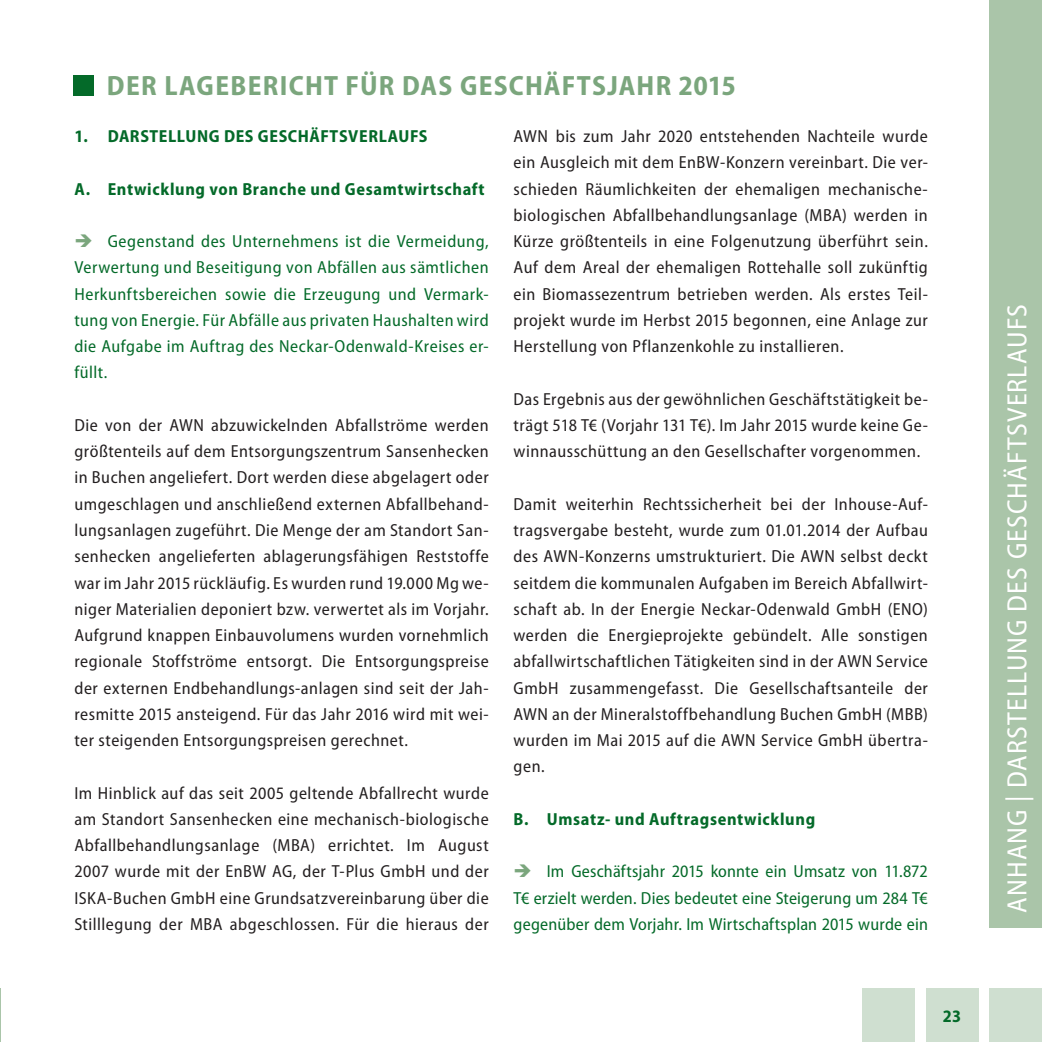
<style>
.page{position:relative;width:1042px;height:1042px;background:#fff}
.page>*{position:absolute;margin:0;border:0;box-sizing:border-box;transform-origin:0 0}
.t1{font:semi-condensed 28px "Myriad Pro";letter-spacing:.04em;color:#fff}
.t2{font:700 semi-condensed 28px "Myriad Pro";letter-spacing:.045em;color:#7ba67d}
.t3{font:semi-condensed 17.5px/26.2px "Myriad Pro";letter-spacing:.03em;color:#231f20;text-align:justify}
.t4{font:semi-condensed 17.5px/26.2px "Myriad Pro";letter-spacing:.02em;color:#046a29;text-align:justify}
.t5{font:700 semi-condensed 17.5px "Myriad Pro";letter-spacing:.035em;color:#046a29}
.s1{color:#7ba67d}
</style>
<div class="page">
<div style="left:990px;top:0;width:52px;height:928px;background:#aac5a9"></div>
<div style="left:926px;top:988px;width:52px;height:54px;background:#cfdfd0"></div>
<div style="left:863px;top:988px;width:52px;height:54px;background:#cfdfd0"></div>
<div style="left:989px;top:988px;width:53px;height:54px;background:#cfdfd0"></div>
<hr style="left:0;top:988px;width:1px;height:54px;background:#aac5a9">
<div style="left:73px;top:75px;width:21px;height:21px;background:#046a29"></div>
<h1 class="t2" style="left:107px;top:70px;width:630px">DER LAGEBERICHT FÜR DAS GESCHÄFTSJAHR 2015</h1>
<p class="t5" style="left:74px;top:126px;width:355px">1. DARSTELLUNG DES GESCHÄFTSVERLAUFS</p>
<p class="t5" style="left:74px;top:179px;width:412px">A. Entwicklung von Branche und Gesamtwirtschaft</p>
<p class="t4" style="left:74px;top:228px;width:416px"><span class="s1">➔</span> Gegenstand des Unternehmens ist die Vermeidung, Verwertung und Beseitigung von Abfällen aus sämtlichen Herkunftsbereichen sowie die Erzeugung und Vermark&shy;tung von Energie. Für Abfälle aus privaten Haushalten wird die Aufgabe im Auftrag des Neckar-Odenwald-Kreises er&shy;füllt.</p>
<p class="t3" style="left:74px;top:412px;width:416px">Die von der AWN abzuwickelnden Abfallströme werden größtenteils auf dem Entsorgungszentrum Sansenhecken in Buchen angeliefert. Dort werden diese abgelagert oder umgeschlagen und anschließend externen Abfallbehand&shy;lungsanlagen zugeführt. Die Menge der am Standort San&shy;senhecken angelieferten ablagerungsfähigen Reststoffe war im Jahr 2015 rückläufig. Es wurden rund 19.000 Mg we&shy;niger Materialien deponiert bzw. verwertet als im Vorjahr.<br>Aufgrund knappen Einbauvolumens wurden vornehmlich regionale Stoffströme entsorgt. Die Entsorgungspreise der externen Endbehandlungs-anlagen sind seit der Jah&shy;resmitte 2015 ansteigend. Für das Jahr 2016 wird mit wei&shy;ter steigenden Entsorgungspreisen gerechnet.</p>
<p class="t3" style="left:74px;top:780px;width:416px">Im Hinblick auf das seit 2005 geltende Abfallrecht wurde am Standort Sansenhecken eine mechanisch-biologische Abfallbehandlungsanlage (MBA) errichtet. Im August 2007 wurde mit der EnBW AG, der T-Plus GmbH und der ISKA-Buchen GmbH eine Grundsatzverein barung über die Stilllegung der MBA abgeschlossen. Für die hieraus der</p>
<p class="t3" style="left:513px;top:123px;width:416px">AWN bis zum Jahr 2020 entstehenden Nachteile wurde ein Ausgleich mit dem EnBW-Konzern vereinbart. Die ver&shy;schieden Räumlichkeiten der ehemaligen mechanische&shy;biologischen Abfallbehandlungsanlage (MBA) werden in Kürze größtenteils in eine Folgenutzung überführt sein.<br>Auf dem Areal der ehemaligen Rottehalle soll zukünftig ein Biomassezentrum betrieben werden. Als erstes Teil&shy;projekt wurde im Herbst 2015 begonnen, eine Anlage zur Herstellung von Pflanzenkohle zu installieren.</p>
<p class="t3" style="left:513px;top:386px;width:416px">Das Ergebnis aus der gewöhnlichen Geschäftstätigkeit be&shy;trägt 518 T€ (Vorjahr 131 T€). Im Jahr 2015 wurde keine Ge&shy;winnausschüttung an den Gesellschafter vorgenommen.</p>
<p class="t3" style="left:513px;top:491px;width:416px">Damit weiterhin Rechtssicherheit bei der Inhouse-Auf&shy;tragsvergabe besteht, wurde zum 01.01.2014 der Aufbau des AWN-Konzerns umstrukturiert. Die AWN selbst deckt seitdem die kommunalen Aufgaben im Bereich Abfallwirt&shy;schaft ab. In der Energie Neckar-Odenwald GmbH (ENO) werden die Energieprojekte gebündelt. Alle sonstigen abfallwirtschaftlichen Tätigkeiten sind in der AWN Service GmbH zusammengefasst. Die Gesellschaftsanteile der AWN an der Mineralstoffbehandlung Buchen GmbH (MBB) wurden im Mai 2015 auf die AWN Service GmbH übertra&shy;gen.</p>
<p class="t5" style="left:513px;top:809px;width:303px">B. Umsatz- und Auftragsentwicklung</p>
<p class="t4" style="left:513px;top:858px;width:416px"><span class="s1">➔</span> Im Geschäftsjahr 2015 konnte ein Umsatz von 11.872<br>T€ erzielt werden. Dies bedeutet eine Steigerung um 284 T€ gegenüber dem Vorjahr. Im Wirtschaftsplan 2015 wurde ein</p>
<p class="t5" style="left:942px;top:1006px;width:20px">23</p>
<h1 class="t1" style="left:1002px;top:912px;width:610px;rotate:-90deg">ANHANG | DARSTELLUNG DES GESCHÄFTSVERLAUFS</h1>
</div>
